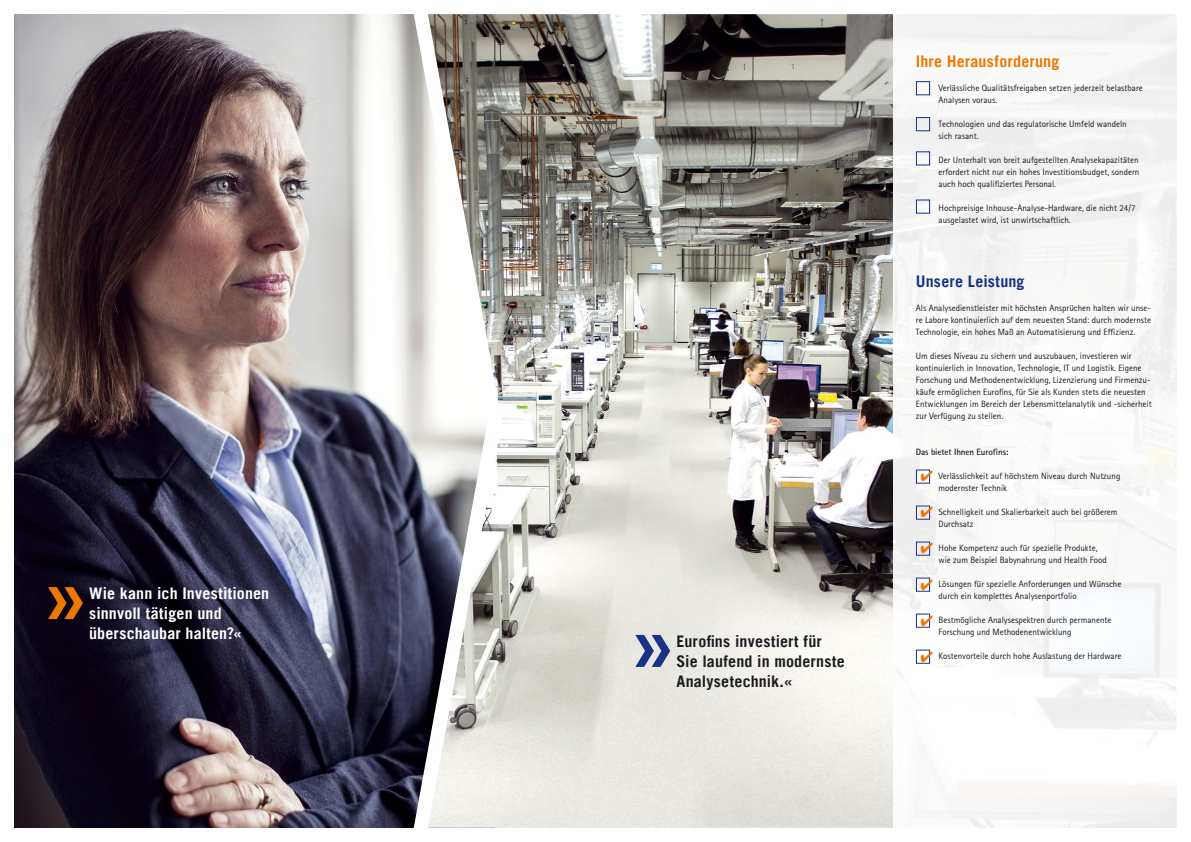
<style>
.page{position:relative;width:1191px;height:842px;background:#fff}
.page>*{position:absolute;margin:0;border:0;box-sizing:border-box;transform-origin:0 0}
.t1{font:700 100px "Trade Gothic LT";color:#e70;scale:.8 1}
.t2{font:700 100px "Trade Gothic LT";color:#173286;scale:.8 1}
.t3{font:700 16px/20px "Trade Gothic LT";letter-spacing:.01em;color:#fff}
.t4{font:700 16px/20px "Trade Gothic LT";letter-spacing:.01em;color:#1b1c20}
.t5{font:700 16px "Trade Gothic LT";letter-spacing:.01em;color:#e70}
.t6{font:700 16px "Trade Gothic LT";letter-spacing:.01em;color:#173286}
.t7{font:9px/12px "Agfa Rotis Sans Serif";color:#1b1c20}
.t8{font:700 9px "Agfa Rotis Sans Serif";letter-spacing:-.01em;color:#1b1c20}
</style>
<div class="page">
<img style="left:14px;top:14px;width:397px;height:814px">
<img style="left:502px;top:14px;width:391px;height:814px">
<div style="left:893px;top:0;width:298px;height:842px;background:#f9f9f8"></div>
<svg style="left:411px;top:14px;width:91px;height:814px"></svg>
<div style="left:916px;top:577px;width:14px;height:15px;border:1px solid #173286"></div>
<div style="left:916px;top:469px;width:14px;height:15px;border:1px solid #173286"></div>
<div style="left:916px;top:505px;width:14px;height:15px;border:1px solid #173286"></div>
<div style="left:916px;top:541px;width:14px;height:15px;border:1px solid #173286"></div>
<div style="left:916px;top:614px;width:14px;height:14px;border:1px solid #173286"></div>
<div style="left:916px;top:650px;width:14px;height:14px;border:1px solid #173286"></div>
<div style="left:916px;top:117px;width:14px;height:14px;border:1px solid #173286"></div>
<div style="left:916px;top:151px;width:14px;height:14px;border:1px solid #173286"></div>
<div style="left:916px;top:199px;width:14px;height:15px;border:1px solid #173286"></div>
<div style="left:916px;top:81px;width:14px;height:14px;border:1px solid #173286"></div>
<svg style="left:928px;top:579px;width:3px;height:11px"></svg>
<svg style="left:928px;top:471px;width:3px;height:11px"></svg>
<svg style="left:921px;top:507px;width:11px;height:11px"></svg>
<svg style="left:921px;top:543px;width:11px;height:11px"></svg>
<svg style="left:921px;top:615px;width:10px;height:11px"></svg>
<svg style="left:921px;top:651px;width:10px;height:11px"></svg>
<h2 class="t3" style="left:89px;top:583px;width:181px">Wie kann ich Investitionen sinnvoll tätigen und</h2>
<h1 class="t1" style="left:43px;top:533px;width:57px">»</h1>
<h2 class="t3" style="left:89px;top:623px;width:154px">überschaubar halten?«</h2>
<h2 class="t4" style="left:676px;top:631px;width:170px">Eurofins investiert für<br>Sie laufend in modernste</h2>
<h1 class="t2" style="left:630px;top:581px;width:57px">»</h1>
<h2 class="t4" style="left:676px;top:671px;width:118px">Analysetechnik.«</h2>
<h2 class="t5" style="left:916px;top:51px;width:145px">Ihre Herausforderung</h2>
<p class="t7" style="left:938px;top:82px;width:206px">Verlässliche Qualitätsfreigaben setzen jederzeit belastbare<br>Analysen voraus.</p>
<p class="t7" style="left:938px;top:118px;width:190px">Technologien und das regulatorische Umfeld wandeln sich rasant.</p>
<p class="t7" style="left:938px;top:154px;width:202px;text-align:justify">Der Unterhalt von breit aufgestellten Analysekapazitäten erfordert nicht nur ein hohes Investitionsbudget, sondern auch hoch qualifiziertes Personal.</p>
<p class="t7" style="left:938px;top:202px;width:198px">Hochpreisige Inhouse-Analyse-Hardware, die nicht 24/7 ausgelastet wird, ist unwirtschaftlich.</p>
<h2 class="t6" style="left:916px;top:271px;width:110px">Unsere Leistung</h2>
<p class="t7" style="left:916px;top:301px;width:237px;text-align:justify">Als Analysedienstleister mit höchsten Ansprüchen halten wir unse&shy;re Labore kontinuierlich auf dem neuesten Stand: durch modernste Technologie, ein hohes Maß an Automatisierung und Effizienz.</p>
<p class="t7" style="left:916px;top:349px;width:237px">Um dieses Niveau zu sichern und auszubauen, investieren wir kontinuierlich in Innovation, Technologie, IT und Logistik. Eigene Forschung und Methodenentwicklung, Lizenzierung und Firmenzu&shy;käufe ermöglichen Eurofins, für Sie als Kunden stets die neuesten Entwicklungen im Bereich der Lebensmittelanalytik und -sicherheit zur Verfügung zu stellen.</p>
<p class="t8" style="left:916px;top:446px;width:94px">Das bietet Ihnen Eurofins:</p>
<p class="t7" style="left:938px;top:469px;width:183px">Verlässlichkeit auf höchstem Niveau durch Nutzung modernster Technik</p>
<p class="t7" style="left:938px;top:505px;width:180px">Schnelligkeit und Skalierbarkeit auch bei größerem<br>Durchsatz</p>
<p class="t7" style="left:938px;top:541px;width:170px">Hohe Kompetenz auch für spezielle Produkte, wie zum Beispiel Babynahrung und Health Food</p>
<p class="t7" style="left:938px;top:577px;width:184px">Lösungen für spezielle Anforderungen und Wünsche durch ein komplettes Analysenportfolio</p>
<p class="t7" style="left:938px;top:613px;width:174px">Bestmögliche Analysespektren durch permanente<br>Forschung und Methodenentwicklung</p>
<p class="t7" style="left:938px;top:649px;width:184px">Kostenvorteile durch hohe Auslastung der Hardware</p>
</div>
